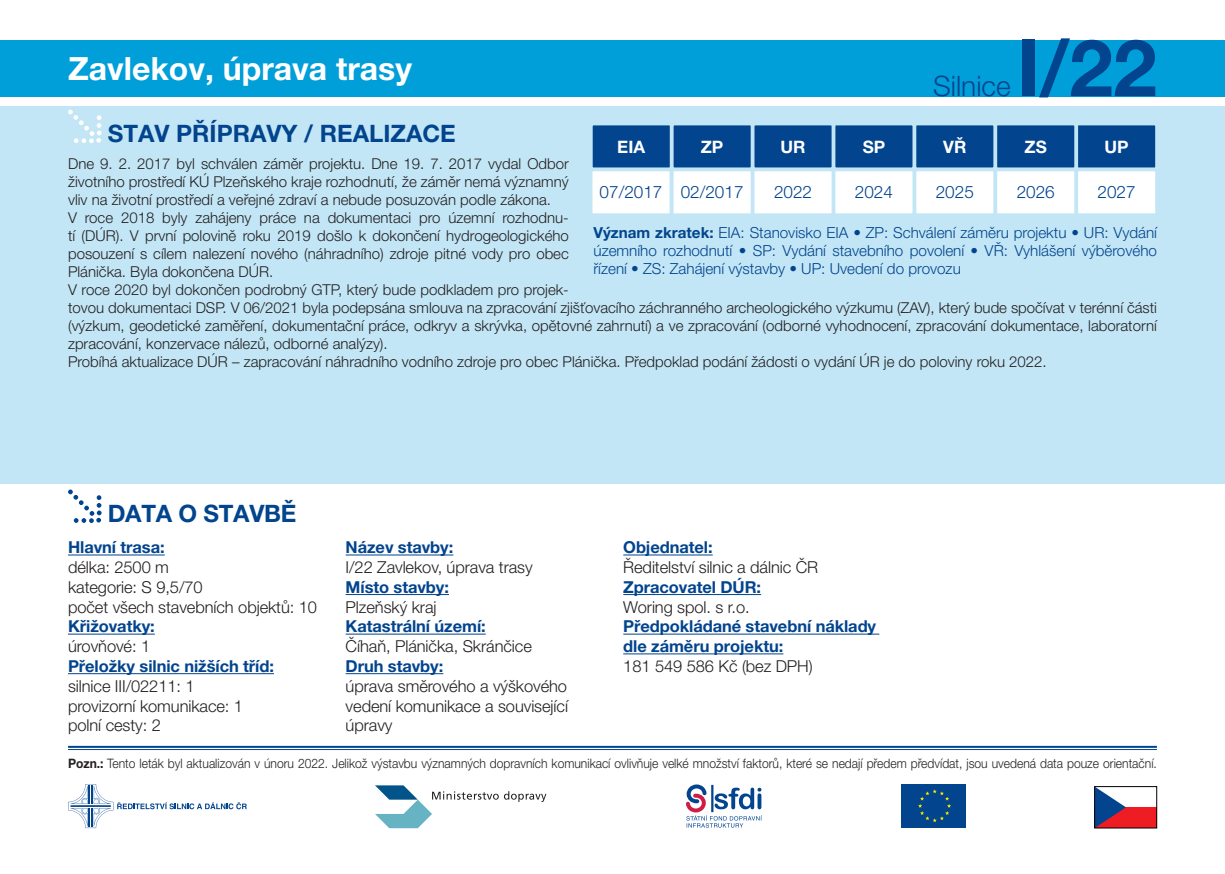
<style>
.page{position:relative;width:1225px;height:874px;background:#fff}
.page>*{position:absolute;margin:0;border:0;box-sizing:border-box;transform-origin:0 0}
.t1{font:700 78.8px "Helvetica Neue LT Pro";color:#02448d}
.t2{font:700 32px "Helvetica Neue LT Pro";color:#fff}
.t3{font:300 28.2px "Helvetica Neue LT Pro";color:#02448d}
.t4{font:700 24px "Helvetica Neue LT Pro";color:#02448d}
.t5{font:300 17.2px "Helvetica Neue LT Pro";color:#02448d}
.t6{font:700 17.2px "Helvetica Neue LT Pro";color:#fff}
.t7{font:300 16.4px/19.8px "Helvetica Neue LT Pro";letter-spacing:-.005em;color:#231f20;text-align:justify}
.t8{font:700 16.4px/19.8px "Helvetica Neue LT Pro";letter-spacing:-.005em;color:#02448d}
.t9{font:300 15.2px/18.2px "Helvetica Neue LT Pro";color:#02448d;text-align:justify}
.t10{font:300 15px/18px "Helvetica Neue LT Pro";color:#231f20;text-align:justify}
.t11{font:300 13px "Helvetica Neue LT Pro";color:#231f20;scale:.93 1}
.s1{font-weight:700}
</style>
<div class="page">
<div style="left:0;top:106px;width:1225px;height:378px;background:#c3e6f6"></div>
<svg style="left:68px;top:110px;width:34px;height:33px"></svg>
<div style="left:1077px;top:124px;width:79px;height:44px;background:#02448d"></div>
<div style="left:1076px;top:123px;width:81px;height:46px;border:2px solid #c3e6f6"></div>
<div style="left:915px;top:124px;width:79px;height:44px;background:#02448d"></div>
<div style="left:914px;top:123px;width:81px;height:46px;border:2px solid #c3e6f6"></div>
<div style="left:753px;top:124px;width:79px;height:44px;background:#02448d"></div>
<div style="left:752px;top:123px;width:81px;height:46px;border:2px solid #c3e6f6"></div>
<div style="left:996px;top:124px;width:79px;height:44px;background:#02448d"></div>
<div style="left:995px;top:123px;width:81px;height:46px;border:2px solid #c3e6f6"></div>
<div style="left:834px;top:124px;width:79px;height:44px;background:#02448d"></div>
<div style="left:833px;top:123px;width:81px;height:46px;border:2px solid #c3e6f6"></div>
<div style="left:672px;top:124px;width:79px;height:44px;background:#02448d"></div>
<div style="left:671px;top:123px;width:81px;height:46px;border:2px solid #c3e6f6"></div>
<div style="left:592px;top:124px;width:79px;height:44px;background:#02448d"></div>
<div style="left:591px;top:123px;width:80px;height:46px;border:2px solid #c3e6f6"></div>
<div style="left:1077px;top:170px;width:79px;height:44px;background:#fff"></div>
<div style="left:1076px;top:169px;width:81px;height:46px;border:2px solid #c3e6f6"></div>
<div style="left:915px;top:170px;width:79px;height:44px;background:#fff"></div>
<div style="left:914px;top:169px;width:81px;height:46px;border:2px solid #c3e6f6"></div>
<div style="left:753px;top:170px;width:79px;height:44px;background:#fff"></div>
<div style="left:752px;top:169px;width:81px;height:46px;border:2px solid #c3e6f6"></div>
<div style="left:996px;top:170px;width:79px;height:44px;background:#fff"></div>
<div style="left:995px;top:169px;width:81px;height:46px;border:2px solid #c3e6f6"></div>
<div style="left:834px;top:170px;width:79px;height:44px;background:#fff"></div>
<div style="left:833px;top:169px;width:81px;height:46px;border:2px solid #c3e6f6"></div>
<div style="left:672px;top:170px;width:79px;height:44px;background:#fff"></div>
<div style="left:671px;top:169px;width:81px;height:46px;border:2px solid #c3e6f6"></div>
<div style="left:591px;top:170px;width:79px;height:44px;background:#fff"></div>
<div style="left:590px;top:169px;width:81px;height:46px;border:2px solid #c3e6f6"></div>
<hr style="left:68px;top:745px;width:1089px;height:2px;background:#02448d">
<hr style="left:68px;top:748px;width:1089px;height:1px;background:#02448d">
<hr style="left:68px;top:554px;width:97px;height:1px;background:#02448d">
<hr style="left:68px;top:633px;width:87px;height:1px;background:#02448d">
<hr style="left:68px;top:673px;width:206px;height:1px;background:#02448d">
<hr style="left:346px;top:554px;width:107px;height:1px;background:#02448d">
<hr style="left:346px;top:594px;width:103px;height:1px;background:#02448d">
<hr style="left:346px;top:633px;width:140px;height:1px;background:#02448d">
<hr style="left:346px;top:673px;width:97px;height:1px;background:#02448d">
<hr style="left:623px;top:554px;width:89px;height:1px;background:#02448d">
<hr style="left:623px;top:594px;width:138px;height:1px;background:#02448d">
<hr style="left:623px;top:633px;width:256px;height:1px;background:#02448d">
<hr style="left:623px;top:653px;width:160px;height:1px;background:#02448d">
<div style="left:0;top:40px;width:1225px;height:56px;background:#009fda"></div>
<svg style="left:68px;top:489px;width:34px;height:33px"></svg>
<div style="left:901px;top:784px;width:65px;height:43px;background:#02448d"></div>
<svg style="left:918px;top:789px;width:33px;height:32px"></svg>
<div style="left:1094px;top:806px;width:62px;height:21px;background:#ee1d23"></div>
<svg style="left:1096px;top:788px;width:30px;height:37px"></svg>
<div style="left:1094px;top:786px;width:63px;height:41px;border:1px solid #000"></div>
<svg style="left:68px;top:784px;width:179px;height:43px"></svg>
<svg style="left:686px;top:784px;width:76px;height:43px"></svg>
<svg style="left:375px;top:785px;width:171px;height:42px"></svg>
<p class="t2" style="left:68px;top:48px;width:345px">Zavlekov, úprava trasy</p>
<p class="t3" style="left:933px;top:69px;width:79px">Silnice</p>
<p class="t1" style="left:1016px;top:19px;width:142px">I/22</p>
<p class="t4" style="left:108px;top:119px;width:350px">STAV PŘÍPRAVY / REALIZACE</p>
<p class="t6" style="left:617px;top:136px;width:29px">EIA</p>
<p class="t6" style="left:701px;top:136px;width:24px">ZP</p>
<p class="t6" style="left:780px;top:136px;width:27px">UR</p>
<p class="t6" style="left:862px;top:136px;width:24px">SP</p>
<p class="t6" style="left:943px;top:136px;width:25px">VŘ</p>
<p class="t6" style="left:1024px;top:136px;width:24px">ZS</p>
<p class="t6" style="left:1104px;top:136px;width:26px">UP</p>
<p class="t5" style="left:599px;top:182px;width:64px">07/2017</p>
<p class="t5" style="left:680px;top:182px;width:64px">02/2017</p>
<p class="t5" style="left:774px;top:182px;width:40px">2022</p>
<p class="t5" style="left:855px;top:182px;width:40px">2024</p>
<p class="t5" style="left:935px;top:182px;width:40px">2025</p>
<p class="t5" style="left:1016px;top:182px;width:40px">2026</p>
<p class="t5" style="left:1097px;top:182px;width:40px">2027</p>
<p class="t10" style="left:68px;top:154px;width:502px">Dne 9. 2. 2017 byl schválen záměr projektu. Dne 19. 7. 2017 vydal Odbor životního prostředí KÚ Plzeňského kraje rozhodnutí, že záměr nemá významný vliv na životní prostředí a veřejné zdraví a nebude posuzován podle zákona.</p>
<p class="t10" style="left:68px;top:208px;width:502px">V roce 2018 byly zahájeny práce na dokumentaci pro územní rozhodnu&shy;tí (DÚR). V první polovině roku 2019 došlo k dokončení hydrogeologického posouzení s cílem nalezení nového (náhradního) zdroje pitné vody pro obec Plánička. Byla dokončena DÚR.</p>
<p class="t10" style="left:68px;top:280px;width:1090px;text-align:left">V roce 2020 byl dokončen podrobný GTP, který bude podkladem pro projek-<br>tovou dokumentaci DSP. V 06/2021 byla podepsána smlouva na zpracování zjišťovacího záchranného archeologického výzkumu (ZAV), který bude spočívat v terénní části (výzkum, geodetické zaměření, dokumentační práce, odkryv a skrývka, opětovné zahrnutí) a ve zpracování (odborné vyhodnocení, zpracování dokumentace, laboratorní zpracování, konzervace nálezů, odborné analýzy).</p>
<p class="t10" style="left:68px;top:352px;width:980px">Probíhá aktualizace DÚR – zapracování náhradního vodního zdroje pro obec Plánička. Předpoklad podání žádosti o vydání ÚR je do poloviny roku 2022.</p>
<p class="t9" style="left:593px;top:223px;width:565px"><span class="s1">Význam zkratek:</span> EIA: Stanovisko EIA • ZP: Schválení záměru projektu • UR: Vydání územního rozhodnutí • SP: Vydání stavebního povolení • VŘ: Vyhlášení výběrového řízení • ZS: Zahájení výstavby • UP: Uvedení do provozu</p>
<p class="t4" style="left:108px;top:498px;width:190px">DATA O STAVBĚ</p>
<p class="t8" style="left:68px;top:537px;width:98px">Hlavní trasa:</p>
<p class="t7" style="left:68px;top:556px;width:102px">délka: 2500 m</p>
<p class="t7" style="left:68px;top:576px;width:136px">kategorie: S 9,5/70</p>
<p class="t7" style="left:68px;top:596px;width:250px">počet všech stavebních objektů: 10</p>
<p class="t8" style="left:68px;top:616px;width:88px">Křižovatky:</p>
<p class="t7" style="left:68px;top:635px;width:84px">úrovňové: 1</p>
<p class="t8" style="left:68px;top:655px;width:207px">Přeložky silnic nižších tříd:</p>
<p class="t7" style="left:68px;top:675px;width:128px">silnice III/02211: 1</p>
<p class="t7" style="left:68px;top:695px;width:177px">provizorní komunikace: 1</p>
<p class="t7" style="left:68px;top:715px;width:94px">polní cesty: 2</p>
<p class="t8" style="left:346px;top:537px;width:109px">Název stavby:</p>
<p class="t7" style="left:346px;top:556px;width:188px">I/22 Zavlekov, úprava trasy</p>
<p class="t8" style="left:346px;top:576px;width:105px">Místo stavby:</p>
<p class="t7" style="left:346px;top:596px;width:92px">Plzeňský kraj</p>
<p class="t8" style="left:346px;top:616px;width:142px">Katastrální území:</p>
<p class="t7" style="left:346px;top:635px;width:188px">Číhaň, Plánička, Skránčice</p>
<p class="t8" style="left:346px;top:655px;width:99px">Druh stavby:</p>
<p class="t7" style="left:346px;top:675px;width:224px">úprava směrového a výškového vedení komunikace a související úpravy</p>
<p class="t8" style="left:623px;top:537px;width:91px">Objednatel:</p>
<p class="t7" style="left:623px;top:556px;width:196px">Ředitelství silnic a dálnic ČR</p>
<p class="t8" style="left:623px;top:576px;width:139px">Zpracovatel DÚR:</p>
<p class="t7" style="left:623px;top:596px;width:128px">Woring spol. s r.o.</p>
<p class="t8" style="left:623px;top:616px;width:254px">Předpokládané stavební náklady dle záměru projektu:</p>
<p class="t7" style="left:623px;top:655px;width:191px">181 549 586 Kč (bez DPH)</p>
<p class="t11" style="left:68px;top:755px;width:1172px"><span class="s1">Pozn.:</span> Tento leták byl aktualizován v únoru 2022. Jelikož výstavbu významných dopravních komunikací ovlivňuje velké množství faktorů, které se nedají předem předvídat, jsou uvedená data pouze orientační.</p>
</div>
